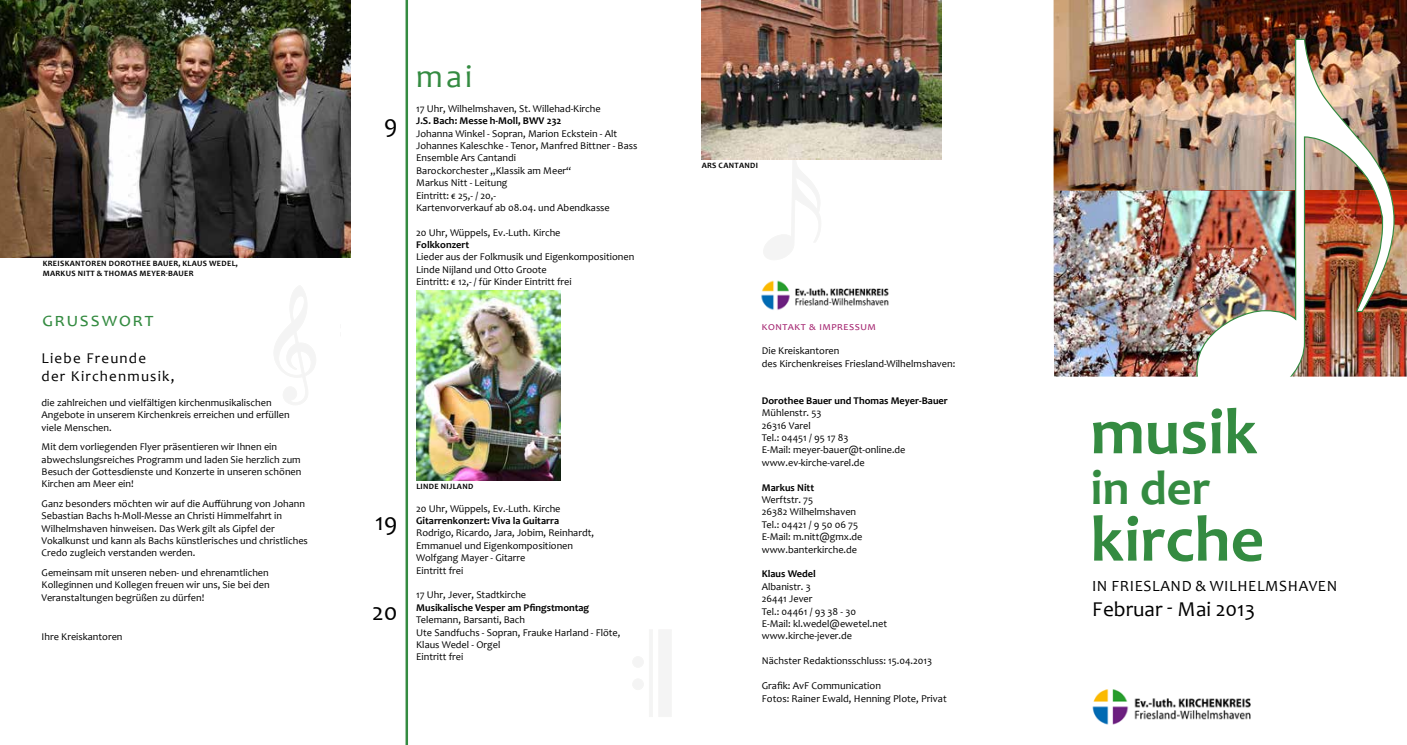
<style>
.page{position:relative;width:1407px;height:745px;background:#fff}
.page>*{position:absolute;margin:0;border:0;box-sizing:border-box;transform-origin:0 0}
.t1{font:700 65.5px "Candara";color:#348b41}
.t2{font:700 48.75px "Candara";color:#348b41}
.t3{font:32.5px "Candara";color:#348b41}
.t4{font:25px "Candara";color:#000}
.t5{font:21.25px "Candara";color:#000}
.t6{font:19.5px "Candara";color:#348b41}
.t7{font:15.62px "Candara";letter-spacing:.04em;color:#000}
.t8{font:15px/17.8px "Candara";letter-spacing:.08em;color:#000}
.t9{font:11.25px "Candara";letter-spacing:.07em;color:#a52671}
.t10{font:10.5px/12.5px "Candara";color:#000}
.t11{font:10.25px/12.4px "Candara";color:#000}
.t12{font:700 10.25px "Candara";color:#000}
.t13{font:700 8.12px "Candara";letter-spacing:.04em;color:#000}
</style>
<div class="page">
<img style="left:761px;top:280px;width:128px;height:30px">
<svg style="left:763px;top:159px;width:84px;height:101px"></svg>
<img style="left:0;top:0;width:350px;height:257px">
<hr style="left:405px;top:0;width:3px;height:744px;background:#348b41">
<svg style="left:274px;top:286px;width:42px;height:119px"></svg>
<svg style="left:633px;top:630px;width:38px;height:86px"></svg>
<img style="left:1053px;top:0;width:354px;height:725px">
<img style="left:702px;top:0;width:239px;height:159px">
<img style="left:416px;top:290px;width:145px;height:190px">
<p class="t13" style="left:43px;top:258px;width:156px">KREISKANTOREN DOROTHEE BAUER, Klaus</p>
<p class="t13" style="left:209px;top:258px;width:14px">Wede</p>
<p class="t13" style="left:232px;top:258px;width:8px">l,</p>
<p class="t13" style="left:43px;top:268px;width:153px">Markus Nitt &amp; Thomas Meyer-Bauer</p>
<h3 class="t6" style="left:43px;top:307px;width:111px">grusswort</h3>
<h3 class="t8" style="left:42px;top:349px;width:134px">Liebe Freunde<br>der Kirchenmusik,</h3>
<p class="t11" style="left:42px;top:396px;width:249px">die zahlreichen und vielfältigen kirchenmusikalischen<br>Angebote in unserem Kirchenkreis erreichen und erfüllen viele Menschen.</p>
<p class="t11" style="left:42px;top:440px;width:261px">Mit dem vorliegenden Flyer präsentieren wir I hnen ein abwechslungsreiches Programm und laden Sie herzlich zum Besuch der Gottesdienste und Konzerte in unseren schönen Kirchen am Meer ein!</p>
<p class="t11" style="left:42px;top:497px;width:268px">Ganz besonders möchten wir auf die Aufführung von Johann Sebastian Bachs h-Moll-Messe an Christi H immelfahrt in Wilhelmshaven hinweisen. Das Werk gilt als Gipfel der Vokalkunst und kann als Bachs künstlerisches und christliches Credo zugleich verstanden werden.</p>
<p class="t11" style="left:42px;top:566px;width:230px;text-align:justify">Gemeinsam mit unseren neben- und ehrenamtlichen Kolleginnen und Kollegen freuen wir uns, Sie bei den Veranstaltungen begrüßen zu dürfen!</p>
<p class="t11" style="left:42px;top:629px;width:82px">I hre Kreiskantoren</p>
<h3 class="t4" style="left:384px;top:108px;width:15px">9</h3>
<h3 class="t3" style="left:416px;top:56px;width:58px">mai</h3>
<p class="t11" style="left:416px;top:102px;width:186px">17 Uhr, Wilhelmshaven, St. Willehad-Kirche</p>
<p class="t12" style="left:416px;top:114px;width:147px">J.S. Bach: Messe h-Moll, BWV 232</p>
<p class="t11" style="left:416px;top:127px;width:223px">Johanna Winkel - Sopran, Marion Eckstein - Alt Johannes Kaleschke - Tenor, Manfred Bittner - Bass Ensemble Ars Cantandi<br>Barockorchester „Klassik am Meer“<br>Markus N itt - Leitung<br>Eintritt: € 25,- / 20,-<br>Kartenvorverkauf ab 08.04. und Abendkasse</p>
<p class="t11" style="left:416px;top:226px;width:146px">20 Uhr, Wüppels, Ev.-Luth. Kirche</p>
<p class="t12" style="left:416px;top:238px;width:54px">Folkkonzert</p>
<p class="t11" style="left:416px;top:251px;width:220px">Lieder aus der Folkmusik und Eigenkompositionen<br>Linde N ijland und Otto Groote<br>Eintritt: € 12,- / für Kinder Eintritt frei</p>
<h3 class="t4" style="left:375px;top:506px;width:24px">19</h3>
<h3 class="t4" style="left:372px;top:596px;width:27px">20</h3>
<p class="t13" style="left:416px;top:481px;width:10px">linde</p>
<p class="t13" style="left:441px;top:481px;width:23px">nij land</p>
<p class="t11" style="left:416px;top:501px;width:146px">20 Uhr, Wüppels, Ev.-Luth. Kirche</p>
<p class="t12" style="left:416px;top:514px;width:144px">Gitarrenkonzert: Viva la Guitarra</p>
<p class="t11" style="left:416px;top:526px;width:179px">Rodrigo, Ricardo, Jara, Jobim, Reinhardt,<br>Emmanuel und Eigenkompositionen<br>Wolfgang Mayer - Gitarre<br>Eintritt frei</p>
<p class="t11" style="left:416px;top:588px;width:112px">17 Uhr, Jever, Stadtkirche</p>
<p class="t12" style="left:416px;top:600px;width:175px">Musikalische Vesper am Pfingstmontag</p>
<p class="t11" style="left:416px;top:613px;width:206px">Telemann, Barsanti, Bach<br>Ute Sandfuchs - Sopran, Frauke H arland - Flöte,<br>Klaus Wedel - Orgel<br>Eintritt frei</p>
<p class="t13" style="left:702px;top:160px;width:6px">ars</p>
<p class="t13" style="left:718px;top:160px;width:11px">cantandi</p>
<p class="t9" style="left:762px;top:318px;width:115px">kontakt &amp; impressum</p>
<p class="t11" style="left:762px;top:344px;width:195px">Die Kreiskantoren<br>des Kirchenkreises Friesland-Wilhelmshaven:</p>
<p class="t12" style="left:762px;top:394px;width:188px">Dorothee Bauer und Thomas Meyer-Bauer</p>
<p class="t11" style="left:762px;top:406px;width:145px">Mühlenstr. 53<br>26316 Varel<br>Tel.: 04451 / 95 17 83<br>E-Mail: meyer-bauer@t-online.de www.ev-kirche-varel.de</p>
<p class="t12" style="left:762px;top:480px;width:54px">Markus Nitt</p>
<p class="t11" style="left:762px;top:493px;width:102px">Werftstr. 75<br>26382 Wilhelmshaven<br>Tel.: 04421 / 9 50 06 75<br>E-Mail: m.nitt@gmx.de www.banterkirche.de</p>
<p class="t12" style="left:762px;top:567px;width:55px">Klaus Wedel</p>
<p class="t11" style="left:762px;top:579px;width:127px">Albanistr. 3<br>26441 Jever<br>Tel.: 04461 / 93 38 - 30<br>E-Mail: kl.wedel@ewetel.net www.kirche-jever.de</p>
<p class="t11" style="left:762px;top:654px;width:172px">N ächster Redaktionsschluss: 15.04.2013</p>
<p class="t10" style="left:762px;top:679px;width:186px">Grafik: AvF Communication<br>Fotos: Rainer Ewald, H enning Plote, Privat</p>
<h1 class="t1" style="left:1090px;top:390px;width:169px">musik</h1>
<h2 class="t2" style="left:1090px;top:457px;width:122px">in der</h2>
<h1 class="t1" style="left:1090px;top:498px;width:175px">kirche</h1>
<h3 class="t7" style="left:1092px;top:575px;width:247px">in friesland &amp; wilhelmshaven</h3>
<h3 class="t5" style="left:1092px;top:595px;width:164px">Februar - Mai 2013</h3>
</div>
